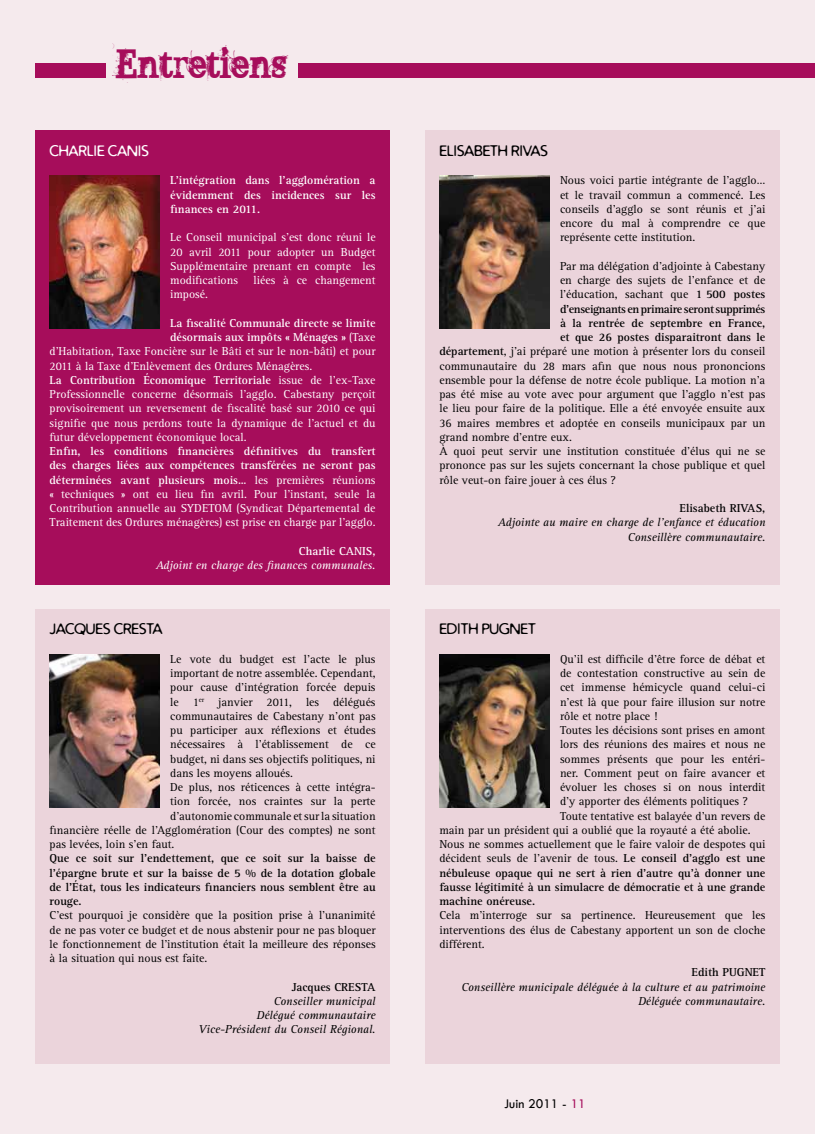
<style>
.page{position:relative;width:815px;height:1134px;background:#f5eaed}
.page>*{position:absolute;margin:0;border:0;box-sizing:border-box;transform-origin:0 0}
.t1{font:34.5px "BROKENGHOST";color:#a60d5b}
.t2{font:15px "Distro";color:#000}
.t3{font:15px "Distro";color:#fff}
.t4{font:13.75px "Tw Cen";color:#000}
.t5{font:11.88px/14.2px "Rotis Serif";color:#000;text-align:justify}
.t6{font:11.88px/14.2px "Rotis Serif";color:#fff;text-align:justify}
.t7{font:700 11.88px/14.2px "Rotis Serif";color:#000;text-align:justify}
.t8{font:italic 11.88px/14.2px "Rotis Serif";color:#000;text-align:right}
.t9{font:700 11.88px/14.2px "Rotis Serif";color:#fff;text-align:justify}
.t10{font:700 11.88px "Rotis Serif";letter-spacing:-.03em;color:#000}
.t11{font:italic 11.88px "Rotis Serif";color:#fff}
.s1{font-weight:400}
.s2{font-weight:700}
.s3{color:#a60d5b}
</style>
<div class="page">
<div style="left:35px;top:131px;width:355px;height:454px;background:#a60d5b"></div>
<img style="left:50px;top:176px;width:110px;height:153px">
<div style="left:425px;top:131px;width:355px;height:454px;background:#ebd4db"></div>
<img style="left:439px;top:176px;width:110px;height:153px">
<div style="left:35px;top:609px;width:355px;height:454px;background:#ebd4db"></div>
<div style="left:425px;top:609px;width:355px;height:454px;background:#ebd4db"></div>
<img style="left:50px;top:654px;width:110px;height:153px">
<img style="left:439px;top:654px;width:110px;height:153px">
<div style="left:35px;top:64px;width:71px;height:14px;background:#a60d5b"></div>
<div style="left:298px;top:64px;width:517px;height:14px;background:#a60d5b"></div>
<h1 class="t1" style="left:116px;top:37px;width:172px">Entretiens</h1>
<p class="t3" style="left:50px;top:141px;width:101px">CHARLIE CANIS</p>
<p class="t9" style="left:170px;top:174px;width:207px">L’intégration dans l’agglomération a évidemment des incidences sur les finances en 2011.</p>
<p class="t6" style="left:170px;top:231px;width:207px">Le Conseil municipal s’est donc réuni le 20 avril 2011 pour adopter un Budget Supplémentaire prenant en compte les modifications</p>
<p class="t6" style="left:254px;top:273px;width:123px">liées à ce changement</p>
<p class="t6" style="left:170px;top:288px;width:39px">imposé.</p>
<p class="t9" style="left:170px;top:316px;width:207px">La fiscalité Communale directe se limite</p>
<p class="t9" style="left:170px;top:330px;width:207px">désormais aux impôts « Ménages » <span class="s1">(Taxe</span></p>
<p class="t6" style="left:50px;top:345px;width:327px">d’Habitation, Taxe Foncière sur le Bâti et sur le non-bâti) et pour</p>
<p class="t6" style="left:50px;top:359px;width:264px">2011 à la Taxe d’Enlèvement des Ordures Ménagères.</p>
<p class="t9" style="left:50px;top:373px;width:327px">La Contribution Économique Territoriale <span class="s1">issue de l’ex-Taxe</span></p>
<p class="t6" style="left:50px;top:387px;width:327px">Professionnelle concerne désormais l’agglo. Cabestany perçoit</p>
<p class="t6" style="left:50px;top:402px;width:327px">provisoirement un reversement de fiscalité basé sur 2010 ce qui</p>
<p class="t6" style="left:50px;top:416px;width:327px">signifie que nous perdons toute la dynamique de l’actuel et du</p>
<p class="t6" style="left:50px;top:430px;width:199px">futur développement économique local.</p>
<p class="t6" style="left:50px;top:444px;width:328px"><span class="s2">Enfin, les conditions financières définitives du transfert des charges liées aux compétences transférées ne seront pas déterminées avant plusieurs mois…</span> les premières réunions « techniques » ont eu lieu fin avril. Pour l’instant, seule la Contribution annuelle au SYDETOM (Syndicat Départemental de Traitement des Ordures ménagères) est prise en charge par l’agglo.</p>
<p class="t9" style="left:299px;top:544px;width:78px">Charlie CANIS,</p>
<p class="t11" style="left:156px;top:559px;width:221px">Adjoint en charge des finances communales.</p>
<p class="t2" style="left:50px;top:619px;width:114px">JACQUES CRESTA</p>
<p class="t5" style="left:170px;top:652px;width:207px">Le vote du budget est l’acte le plus</p>
<p class="t5" style="left:170px;top:666px;width:207px">important de notre assemblée. Cependant,</p>
<p class="t5" style="left:170px;top:680px;width:207px">pour cause d’intégration forcée depuis</p>
<p class="t5" style="left:170px;top:695px;width:207px">le 1<sup>er</sup> janvier 2011, les délégués</p>
<p class="t5" style="left:170px;top:709px;width:207px">communautaires de Cabestany n’ont pas</p>
<p class="t5" style="left:170px;top:723px;width:207px">pu participer aux réflexions et études</p>
<p class="t5" style="left:170px;top:737px;width:207px">nécessaires à l’établissement de ce</p>
<p class="t5" style="left:170px;top:752px;width:207px">budget, ni dans ses objectifs politiques, ni</p>
<p class="t5" style="left:170px;top:766px;width:124px">dans les moyens alloués.</p>
<p class="t5" style="left:170px;top:780px;width:207px">De plus, nos réticences à cette intégra-</p>
<p class="t5" style="left:170px;top:794px;width:207px">tion forcée, nos craintes sur la perte</p>
<p class="t5" style="left:170px;top:809px;width:207px">d’autonomie communale et sur la situation</p>
<p class="t5" style="left:50px;top:823px;width:328px">financière réelle de l’Agglomération (Cour des comptes) ne sont</p>
<p class="t5" style="left:50px;top:837px;width:126px">pas levées, loin s’en faut.</p>
<p class="t7" style="left:50px;top:851px;width:328px">Que ce soit sur l’endettement, que ce soit sur la baisse de l’épargne brute et sur la baisse de 5 % de la dotation globale de l’État, tous les indicateurs financiers nous semblent être au rouge.</p>
<p class="t5" style="left:50px;top:908px;width:328px">C’est pourquoi je considère que la position prise à l’unanimité de ne pas voter ce budget et de nous abstenir pour ne pas bloquer le fonctionnement de l’institution était la meilleure des réponses à la situation qui nous est faite.</p>
<p class="t7" style="left:292px;top:980px;width:71px">Jacques CRESTA</p>
<p class="t8" style="left:199px;top:994px;width:179px">Conseiller municipal<br>Délégué communautaire<br>Vice-Président du Conseil Régional.</p>
<p class="t2" style="left:439px;top:141px;width:110px">ELISABETH RIVAS</p>
<p class="t5" style="left:560px;top:174px;width:207px">Nous voici partie intégrante de l’agglo… et le travail commun a commencé. Les conseils d’agglo se sont réunis et j’ai encore du mal à comprendre ce que représente cette institution.</p>
<p class="t5" style="left:560px;top:259px;width:207px">Par ma délégation d’adjointe à Cabestany</p>
<p class="t5" style="left:560px;top:273px;width:207px">en charge des sujets de l’enfance et de</p>
<p class="t5" style="left:560px;top:288px;width:207px">l’éducation, sachant que <span class="s2">1 500 postes</span></p>
<p class="t10" style="left:560px;top:302px;width:207px">d’enseignants en primaire seront supprimés</p>
<p class="t7" style="left:560px;top:316px;width:207px">à la rentrée de septembre en France,</p>
<p class="t7" style="left:560px;top:330px;width:207px">et que 26 postes disparaitront dans le</p>
<p class="t5" style="left:439px;top:345px;width:328px"><span class="s2">département</span>, j’ai préparé une motion à présenter lors du conseil</p>
<p class="t5" style="left:439px;top:359px;width:327px">communautaire du 28 mars afin que nous nous prononcions</p>
<p class="t5" style="left:439px;top:373px;width:327px">ensemble pour la défense de notre école publique. La motion n’a</p>
<p class="t5" style="left:439px;top:387px;width:327px">pas été mise au vote avec pour argument que l’agglo n’est pas</p>
<p class="t5" style="left:439px;top:402px;width:327px">le lieu pour faire de la politique. Elle a été envoyée ensuite aux</p>
<p class="t5" style="left:439px;top:416px;width:327px">36 maires membres et adoptée en conseils municipaux par un</p>
<p class="t5" style="left:439px;top:430px;width:134px">grand nombre d’entre eux.</p>
<p class="t5" style="left:439px;top:444px;width:328px">À quoi peut servir une institution constituée d’élus qui ne se</p>
<p class="t5" style="left:439px;top:459px;width:327px">prononce pas sur les sujets concernant la chose publique et quel</p>
<p class="t5" style="left:439px;top:473px;width:178px">rôle veut-on faire jouer à ces élus ?</p>
<p class="t7" style="left:679px;top:501px;width:87px">Elisabeth Rivas,</p>
<p class="t8" style="left:498px;top:516px;width:269px">Adjointe au maire en charge de l’enfance et éducation<br>Conseillère communautaire.</p>
<p class="t2" style="left:439px;top:619px;width:98px">EDITH PUGNET</p>
<p class="t5" style="left:560px;top:652px;width:207px">Qu’il est difficile d’être force de débat et</p>
<p class="t5" style="left:560px;top:666px;width:207px">de contestation constructive au sein de</p>
<p class="t5" style="left:560px;top:680px;width:207px">cet immense hémicycle quand celui-ci</p>
<p class="t5" style="left:560px;top:695px;width:207px">n'est là que pour faire illusion sur notre</p>
<p class="t5" style="left:560px;top:709px;width:99px">rôle et notre place !</p>
<p class="t5" style="left:560px;top:723px;width:207px">Toutes les décisions sont prises en amont</p>
<p class="t5" style="left:560px;top:737px;width:207px">lors des réunions des maires et nous ne</p>
<p class="t5" style="left:560px;top:752px;width:207px">sommes présents que pour les entéri-</p>
<p class="t5" style="left:560px;top:766px;width:207px">ner. Comment peut on faire avancer et</p>
<p class="t5" style="left:560px;top:780px;width:207px">évoluer les choses si on nous interdit</p>
<p class="t5" style="left:560px;top:794px;width:189px">d'y apporter des éléments politiques ?</p>
<p class="t5" style="left:560px;top:809px;width:207px">Toute tentative est balayée d'un revers de</p>
<p class="t5" style="left:439px;top:823px;width:313px">main par un président qui a oublié que la royauté a été abolie.</p>
<p class="t5" style="left:439px;top:837px;width:327px">Nous ne sommes actuellement que le faire valoir de despotes qui</p>
<p class="t5" style="left:439px;top:851px;width:327px">décident seuls de l'avenir de tous. <span class="s2">Le conseil d'agglo est une</span></p>
<p class="t7" style="left:439px;top:866px;width:327px">nébuleuse opaque qui ne sert à rien d'autre qu'à donner une</p>
<p class="t7" style="left:439px;top:880px;width:327px">fausse légitimité à un simulacre de démocratie et à une grande</p>
<p class="t7" style="left:439px;top:894px;width:97px">machine onéreuse.</p>
<p class="t5" style="left:439px;top:908px;width:327px">Cela m’interroge sur sa pertinence. Heureusement que les interventions des élus de Cabestany apportent un son de cloche différent.</p>
<p class="t7" style="left:692px;top:965px;width:75px">Edith PUGNET</p>
<p class="t8" style="left:461px;top:980px;width:305px">Conseillère municipale déléguée à la culture et au patrimoine<br>Déléguée communautaire.</p>
<p class="t4" style="left:504px;top:1095px;width:83px">Juin 2011 - <span class="s3">11</span></p>
</div>
